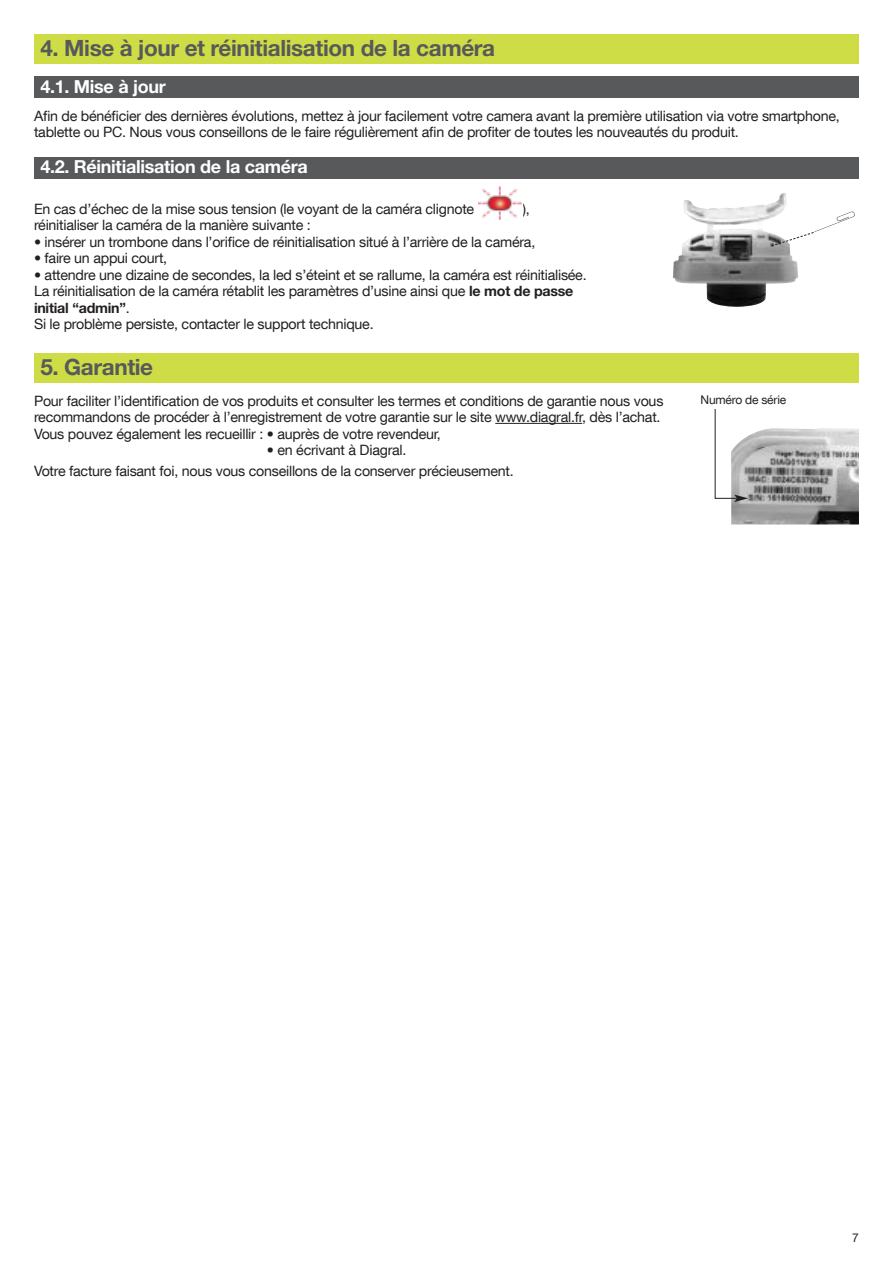
<style>
.page{position:relative;width:893px;height:1263px;background:#fff}
.page>*{position:absolute;margin:0;border:0;box-sizing:border-box;transform-origin:0 0}
.t1{font:700 22.5px "+GMGGVR Helvetica Neue LT Com";letter-spacing:-.015em;color:#58595b}
.t2{font:700 18px "+GMGGVR Helvetica Neue LT Com";letter-spacing:-.015em;color:#fff}
.t3{font:14.25px/16.5px "Helvetica Neue LT Com";letter-spacing:-.015em;color:#231f20}
.t4{font:700 14.25px "+GMGGVR Helvetica Neue LT Com";letter-spacing:-.015em;color:#231f20}
.t5{font:12px "Helvetica Neue LT Com";letter-spacing:-.015em;color:#231f20}
.s1{font-family:"+GMGGVR Helvetica Neue LT Com";font-weight:700}
.s2{font-family:"Helvetica Neue LT Com";font-weight:400}
</style>
<div class="page">
<div style="left:34px;top:34px;width:825px;height:30px;background:#cedd45"></div>
<img style="left:478px;top:186px;width:44px;height:33px">
<img style="left:673px;top:193px;width:125px;height:114px">
<img style="left:731px;top:428px;width:128px;height:96px">
<svg style="left:771px;top:211px;width:84px;height:36px"></svg>
<div style="left:34px;top:353px;width:825px;height:30px;background:#cedd45"></div>
<hr style="left:495px;top:423px;width:87px;height:1px;background:#231f20">
<div style="left:34px;top:77px;width:825px;height:21px;background:#58595b"></div>
<div style="left:34px;top:157px;width:825px;height:22px;background:#58595b"></div>
<svg style="left:714px;top:409px;width:34px;height:93px"></svg>
<h1 class="t1" style="left:40px;top:35px;width:456px">4. Mise à jour et réinitialisation de la caméra</h1>
<p class="t2" style="left:40px;top:76px;width:127px">4.1. Mise à jour</p>
<p class="t3" style="left:34px;top:107px;width:807px">Afin de bénéficier des dernières évolutions, mettez à jour facilement votre camera avant la première utilisation via votre smartphone, tablette ou PC. Nous vous conseillons de le faire régulièrement afin de profiter de toutes les nouveautés du produit.</p>
<p class="t2" style="left:40px;top:157px;width:269px">4.2. Réinitialisation de la caméra</p>
<p class="t3" style="left:34px;top:200px;width:442px">En cas d’échec de la mise sous tension (le voyant de la caméra clignote</p>
<p class="t3" style="left:522px;top:200px;width:9px">),</p>
<p class="t3" style="left:34px;top:216px;width:278px">réinitialiser la caméra de la manière suivante :</p>
<p class="t3" style="left:34px;top:233px;width:503px">• insérer un trombone dans l’orifice de réinitialisation situé à l’arrière de la caméra,</p>
<p class="t3" style="left:34px;top:249px;width:135px">• faire un appui court,</p>
<p class="t3" style="left:34px;top:266px;width:554px">• attendre une dizaine de secondes, la led s’éteint et se rallume, la caméra est réinitialisée.<br>La réinitialisation de la caméra rétablit les paramètres d’usine ainsi que <span class="s1">le mot de passe</span></p>
<p class="t4" style="left:34px;top:299px;width:97px">initial “admin”<span class="s2">.</span></p>
<p class="t3" style="left:34px;top:315px;width:341px">Si le problème persiste, contacter le support technique.</p>
<h1 class="t1" style="left:40px;top:354px;width:114px">5. Garantie</h1>
<p class="t3" style="left:34px;top:392px;width:631px">Pour faciliter l’identification de vos produits et consulter les termes et conditions de garantie nous vous recommandons de procéder à l’enregistrement de votre garantie sur le site www.diagral.fr, dès l’achat.<br>Vous pouvez également les recueillir : • auprès de votre revendeur,</p>
<p class="t3" style="left:34px;top:439px;width:481px;line-height:20.7px;text-indent:233px">• en écrivant à Diagral.<br>Votre facture faisant foi, nous vous conseillons de la conserver précieusement.</p>
<p class="t5" style="left:701px;top:392px;width:87px">Numéro de série</p>
<p class="t5" style="left:852px;top:1230px;width:8px">7</p>
</div>
